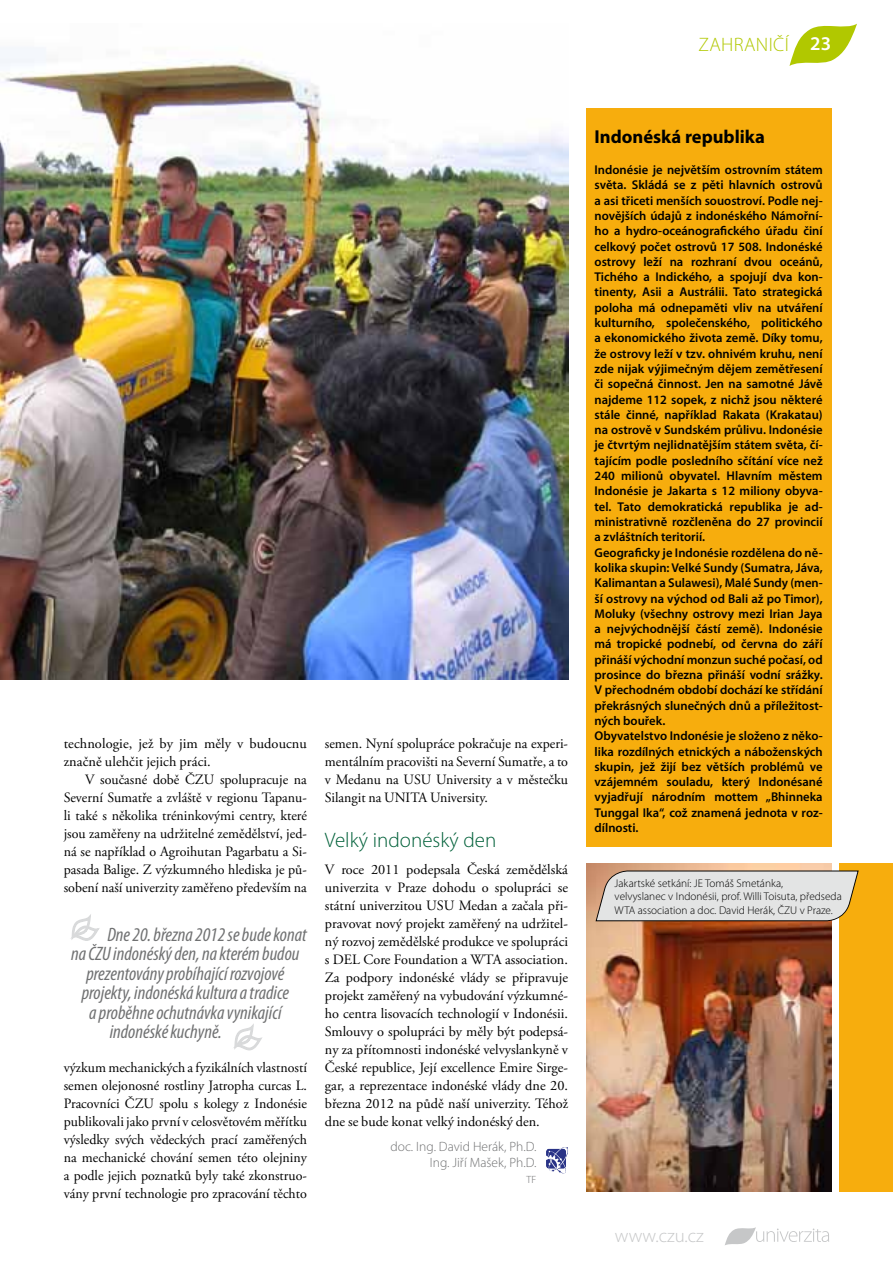
<style>
.page{position:relative;width:893px;height:1263px;background:#fff}
.page>*{position:absolute;margin:0;border:0;box-sizing:border-box;transform-origin:0 0}
.t1{font:300 21px "Myriad Pro";color:#006039}
.t2{font:italic condensed 19.5px "Myriad Pro";color:#707172}
.t3{font:300 19.5px "Myriad Pro";color:#b1c800}
.t4{font:600 19.5px "Myriad Pro";color:#fff}
.t5{font:300 18.9px "Myriad Pro";color:#c6c7c8}
.t6{font:700 18.75px "Myriad Pro";color:#000}
.t7{font:14.25px/18px "Adobe Garamond Pro";color:#000;text-align:justify}
.t8{font:300 13.5px/16.2px "Myriad Pro";color:#707172;text-align:right}
.t9{font:600 12.75px/15.3px "Myriad Pro";color:#000}
.t10{font:300 11.25px/13.5px "Myriad Pro";color:#000}
.t11{font:300 10.5px "Myriad Pro";color:#707172}
</style>
<div class="page">
<svg style="left:789px;top:23px;width:68px;height:43px"></svg>
<svg style="left:725px;top:1227px;width:104px;height:18px"></svg>
<svg style="left:546px;top:1147px;width:22px;height:27px"></svg>
<img style="left:0;top:47px;width:568px;height:633px">
<img style="left:586px;top:863px;width:245px;height:328px">
<div style="left:586px;top:108px;width:245px;height:738px;background:#f7ad0d"></div>
<svg style="left:71px;top:914px;width:29px;height:27px"></svg>
<svg style="left:233px;top:1024px;width:29px;height:27px"></svg>
<div style="left:840px;top:863px;width:53px;height:329px;background:#f7ad0d"></div>
<svg style="left:596px;top:871px;width:263px;height:50px"></svg>
<h2 class="t3" style="left:699px;top:34px;width:13px">zahra</h2>
<h2 class="t3" style="left:756px;top:34px;width:34px">ničí</h2>
<h2 class="t4" style="left:810px;top:31px;width:22px">23</h2>
<p class="t7" style="left:64px;top:735px;width:245px">technologie, jež by jim měly v budoucnu značně ulehčit jejich práci.</p>
<p class="t7" style="left:64px;top:771px;width:245px;text-indent:21px">V současné době ČZU spolupracuje na Severní Sumatře a zvláště v regionu Tapanu&shy;li také s několika tréninkovými centry, které jsou zaměřeny na udržitelné zemědělství, jed&shy;ná se například o Agroihutan Pagarbatu a Si&shy;pasada Balige. Z výzkumného hlediska je pů&shy;sobení naší univerzity zaměřeno především na</p>
<h2 class="t2" style="left:107px;top:923px;width:201px">Dne 20. března 2012 se bude konat</h2>
<h2 class="t2" style="left:71px;top:942px;width:230px">na ČZU indonéský den, na kterém budou</h2>
<h2 class="t2" style="left:86px;top:962px;width:200px">prezentovány probíhající rozvojové</h2>
<h2 class="t2" style="left:82px;top:981px;width:209px">projekty, indonéská kultura a tradice</h2>
<h2 class="t2" style="left:89px;top:1001px;width:194px">a proběhne ochutnávka vynikající</h2>
<h2 class="t2" style="left:110px;top:1020px;width:114px">indonéské kuchyně.</h2>
<p class="t7" style="left:64px;top:1059px;width:245px">výzkum mechanických a fyzikálních vlastností semen olejonosné rostliny Jatropha curcas L.<br>Pracovníci ČZU spolu s kolegy z Indonésie publikovali jako první v celosvětovém měřítku výsledky svých vědeckých prací zaměřených na mechanické chování semen této olejniny a podle jejich poznatků byly také zkonstruo&shy;vány první technologie pro zpracování těchto</p>
<p class="t7" style="left:325px;top:735px;width:245px">semen. Nyní spolupráce pokračuje na experi&shy;mentálním pracovišti na Severní Sumatře, a to v Medanu na USU University a v městečku Silangit na UNITA University.</p>
<h1 class="t1" style="left:325px;top:828px;width:173px">Velký indonéský den</h1>
<p class="t7" style="left:325px;top:861px;width:245px">V roce 2011 podepsala Česká zemědělská univerzita v Praze dohodu o spolupráci se státní univerzitou USU Medan a začala při&shy;pravovat nový projekt zaměřený na udržitel&shy;ný rozvoj zemědělské produkce ve spolupráci s DEL Core Foundation a WTA association.<br>Za podpory indonéské vlády se připravuje projekt zaměřený na vybudování výzkumné&shy;ho centra lisovacích technologií v Indonésii.<br>Smlouvy o spolupráci by měly být podepsá&shy;ny za přítomnosti indonéské velvyslankyně v České republice, Její excellence Emire Sirge&shy;gar, a reprezentace indonéské vlády dne 20. března 2012 na půdě naší univerzity. Téhož dne se bude konat velký indonéský den.</p>
<p class="t8" style="left:391px;top:1139px;width:147px">doc. Ing. David Herák, Ph.D.<br>Ing. Jiří Mašek, Ph.D.</p>
<p class="t11" style="left:527px;top:1174px;width:11px">TF</p>
<h3 class="t6" style="left:595px;top:125px;width:172px">Indonéská republika</h3>
<p class="t9" style="left:595px;top:162px;width:230px">Indonésie je největším ostrovním státem světa. Skládá se z pěti hlavních ostrovů a asi třiceti menších souostroví. Podle nej&shy;novějších údajů z indonéského Námořní&shy;ho a hydro-oceánografického úřadu činí celkový počet ostrovů 17 508. Indonéské ostrovy leží na rozhraní dvou oceánů, Tichého a Indického, a spojují dva kon&shy;tinenty, Asii a Austrálii. Tato strategická poloha má odnepaměti vliv na utváření kulturního, společenského, politického a ekonomického života země. Díky tomu, že ostrovy leží v tzv. ohnivém kruhu, není zde nijak výjimečným dějem zemětřesení či sopečná činnost. Jen na samotné Jávě najdeme 112 sopek, z nichž jsou některé stále činné, například Rakata (Krakatau) na ostrově v Sundském průlivu. Indonésie je čtvrtým nejlidnatějším státem světa, čí&shy;tajícím podle posledního sčítání více než 240 milionů obyvatel. Hlavním městem Indonésie je Jakarta s 12 miliony obyva&shy;tel. Tato demokratická republika je ad&shy;ministrativně rozčleněna do 27 provincií a zvláštních teritorií.<br>Geograficky je Indonésie rozdělena do ně&shy;kolika skupin: Velké Sundy (Sumatra, Jáva, Kalimantan a Sulawesi), Malé Sundy (men&shy;ší ostrovy na východ od Bali až po Timor), Moluky (všechny ostrovy mezi Irian Jaya a nejvýchodnější částí země). Indonésie má tropické podnebí, od června do září přináší východní monzun suché počasí, od prosince do března přináší vodní srážky.<br>V přechodném období dochází ke střídání překrásných slunečných dnů a příležitost&shy;ných bouřek.<br>Obyvatelstvo Indonésie je složeno z něko&shy;lika rozdílných etnických a náboženských skupin, jež žijí bez větších problémů ve vzájemném souladu, který Indonésané vyjadřují národním mottem „Bhinneka Tunggal Ika“, což znamená jednota v roz&shy;dílnosti.</p>
<p class="t10" style="left:615px;top:876px;width:229px">Jakartské setkání: JE Tomáš Smetánka,<br>velvyslanec v Indonésii, prof. Willi Toisuta, předseda<br>WTA association a doc. David Herák, ČZU v Praze.</p>
<h3 class="t5" style="left:615px;top:1225px;width:91px">www.czu.cz</h3>
</div>
